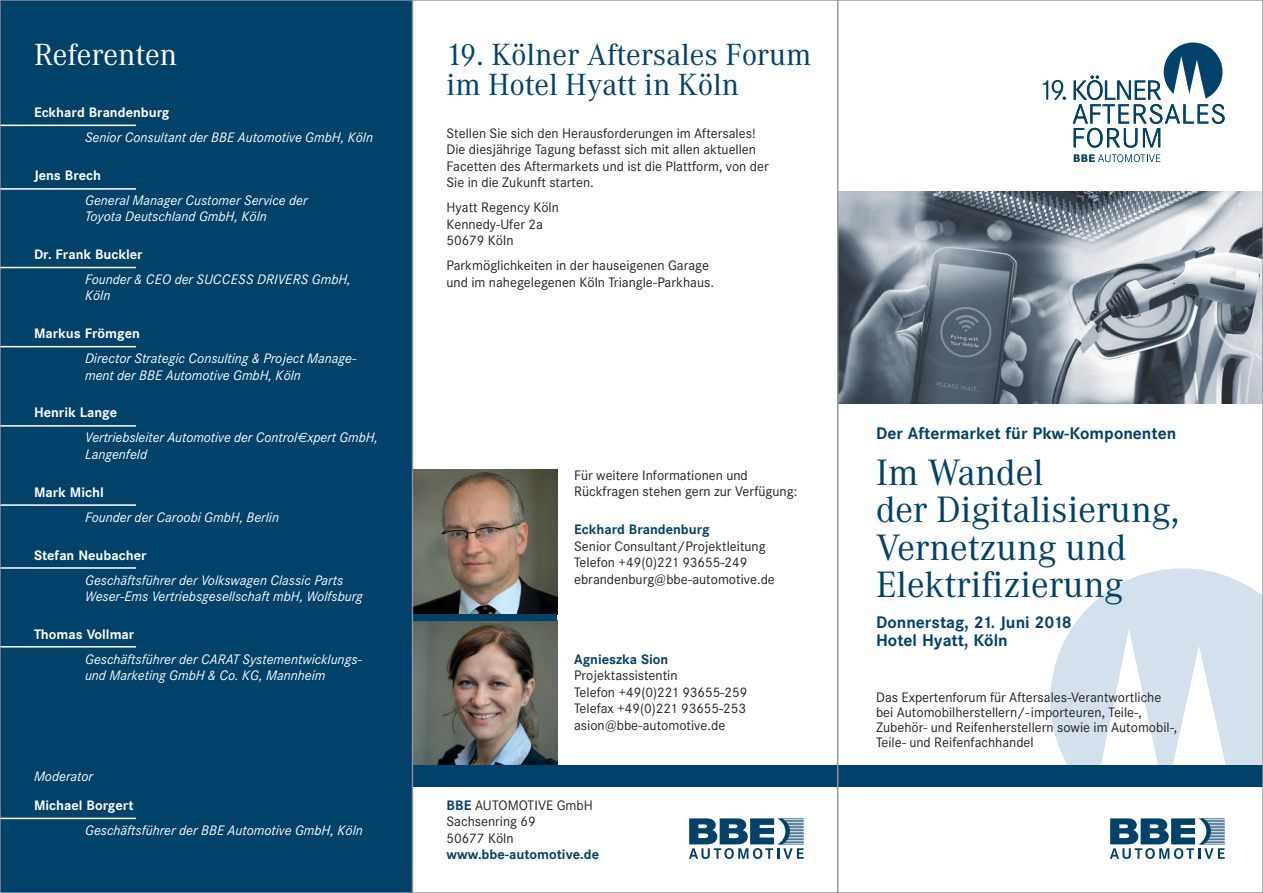
<style>
.page{position:relative;width:1263px;height:893px;background:#fff}
.page>*{position:absolute;margin:0;border:0;box-sizing:border-box;transform-origin:0 0}
.t1{font:36px/37.5px "Corporate ABQ";color:#00426a}
.t2{font:30px/30px "Corporate ABQ";color:#00426a}
.t3{font:30px "Corporate ABQ";color:#fff}
.t4{font:700 16.5px/18px "Corporate SBQ";color:#00426a}
.t5{font:13.5px/16.5px "Corporate SBQ";color:#231f20}
.t6{font:italic 13.5px/16.5px "Corporate SBQ";color:#fff}
.t7{font:700 13.5px "Corporate SBQ";color:#fff}
.t8{font:700 13.5px "Corporate SBQ";color:#00426a}
.s1{font-weight:700;font-style:normal}
.s2{font-family:"Euro Sans"}
.s3{font-weight:700;color:#00426a}
</style>
<div class="page">
<div style="left:0;top:0;width:412px;height:893px;background:#00426a"></div>
<hr style="left:0;top:188px;width:136px;height:2px;background:#fff">
<hr style="left:0;top:125px;width:136px;height:1px;background:#fff">
<hr style="left:0;top:267px;width:136px;height:1px;background:#fff">
<hr style="left:0;top:346px;width:136px;height:1px;background:#fff">
<hr style="left:0;top:425px;width:136px;height:2px;background:#fff">
<hr style="left:0;top:504px;width:136px;height:2px;background:#fff">
<hr style="left:0;top:567px;width:136px;height:2px;background:#fff">
<hr style="left:0;top:646px;width:136px;height:1px;background:#fff">
<hr style="left:0;top:818px;width:136px;height:1px;background:#fff">
<img style="left:414px;top:470px;width:143px;height:144px">
<img style="left:414px;top:621px;width:143px;height:144px">
<svg style="left:689px;top:818px;width:115px;height:41px"></svg>
<svg style="left:1050px;top:568px;width:211px;height:197px;fill:#d4e0eb"></svg>
<svg style="left:1110px;top:818px;width:115px;height:41px"></svg>
<img style="left:840px;top:191px;width:421px;height:213px">
<div style="left:412px;top:765px;width:851px;height:22px;background:#00426a"></div>
<div style="left:412px;top:614px;width:145px;height:7px;background:#00426a"></div>
<svg style="left:1073px;top:43px;width:151px;height:105px"></svg>
<svg style="left:1074px;top:154px;width:86px;height:8px"></svg>
<svg style="left:1043px;top:80px;width:23px;height:20px"></svg>
<h2 class="t3" style="left:34px;top:37px;width:145px">Referenten</h2>
<h2 class="t2" style="left:446px;top:40px;width:366px">19. Kölner Aftersales Forum im Hotel Hyatt in Köln</h2>
<p class="t7" style="left:34px;top:104px;width:137px">Eckhard Brandenburg</p>
<p class="t6" style="left:85px;top:129px;width:289px">Senior Consultant der BBE Automotive GmbH, Köln</p>
<p class="t7" style="left:34px;top:167px;width:69px">Jens Brech</p>
<p class="t6" style="left:85px;top:192px;width:224px">General Manager Customer Service der<br>Toyota Deutschland GmbH, Köln</p>
<p class="t7" style="left:34px;top:246px;width:110px">Dr. Frank Buckler</p>
<p class="t6" style="left:85px;top:271px;width:267px">Founder &amp; CEO der SUCCESS DRIVERS GmbH,<br>Köln</p>
<p class="t7" style="left:34px;top:325px;width:107px">Markus Frömgen</p>
<p class="t6" style="left:85px;top:350px;width:273px">Director Strategic Consulting &amp; Project Manage&shy;ment der BBE Automotive GmbH, Köln</p>
<p class="t6" style="left:85px;top:400px;width:294px;line-height:25px;text-indent:-51px"><span class="s1">Henrik Lange<br></span>Vertriebsleiter Automotive der Control<span class="s2">E</span>xpert GmbH,</p>
<p class="t6" style="left:85px;top:446px;width:64px">Langenfeld</p>
<p class="t7" style="left:34px;top:484px;width:71px">Mark Michl</p>
<p class="t6" style="left:85px;top:509px;width:195px">Founder der Caroobi GmbH, Berlin</p>
<p class="t7" style="left:34px;top:547px;width:114px">Stefan Neubacher</p>
<p class="t6" style="left:85px;top:572px;width:279px">Geschäftsführer der Volkswagen Classic Parts<br>Weser-Ems Vertriebsgesellschaft mbH, Wolfsburg</p>
<p class="t7" style="left:34px;top:626px;width:102px">Thomas Vollmar</p>
<p class="t6" style="left:85px;top:651px;width:278px">Geschäftsführer der CARAT Systementwicklungs&shy;und Marketing GmbH &amp; Co. KG, Mannheim</p>
<p class="t5" style="left:446px;top:125px;width:324px">Stellen Sie sich den Herausforderungen im Aftersales!<br>Die diesjährige Tagung befasst sich mit allen aktuellen Facetten des Aftermarkets und ist die Plattform, von der Sie in die Zukunft starten.</p>
<p class="t5" style="left:446px;top:199px;width:114px">Hyatt Regency Köln<br>Kennedy-Ufer 2a<br>50679 Köln</p>
<p class="t5" style="left:446px;top:257px;width:269px">Parkmöglichkeiten in der hauseigenen Garage und im nahegelegenen Köln Triangle-Parkhaus.</p>
<p class="t5" style="left:574px;top:467px;width:225px">Für weitere Informationen und<br>Rückfragen stehen gern zur Verfügung:</p>
<p class="t8" style="left:574px;top:521px;width:137px">Eckhard Brandenburg</p>
<p class="t5" style="left:574px;top:538px;width:202px">Senior Consultant/Projektleitung<br>Telefon +49(0)221 93655-249 ebrandenburg@bbe-automotive.de</p>
<p class="t8" style="left:574px;top:651px;width:96px">Agnieszka Sion</p>
<p class="t5" style="left:574px;top:668px;width:175px">Projektassistentin<br>Telefon +49(0)221 93655-259<br>Telefax +49(0)221 93655-253 asion@bbe-automotive.de</p>
<p class="t6" style="left:34px;top:768px;width:61px">Moderator</p>
<p class="t7" style="left:34px;top:797px;width:101px">Michael Borgert</p>
<p class="t6" style="left:85px;top:822px;width:279px">Geschäftsführer der BBE Automotive GmbH, Köln</p>
<p class="t5" style="left:446px;top:797px;width:148px"><span class="s3">BBE</span> AUTOMOTIVE GmbH<br>Sachsenring 69<br>50677 Köln</p>
<p class="t8" style="left:446px;top:846px;width:154px">www.bbe-automotive.de</p>
<p class="t4" style="left:876px;top:424px;width:302px">Der Aftermarket für Pkw-Komponenten</p>
<h1 class="t1" style="left:876px;top:454px;width:305px">Im Wandel<br>der Digitalisierung,<br>Vernetzung und<br>Elektrifizierung</h1>
<p class="t4" style="left:876px;top:613px;width:197px">Donnerstag, 21. Juni 2018<br>Hotel Hyatt, Köln</p>
<p class="t5" style="left:876px;top:689px;width:303px;line-height:15px">Das Expertenforum für Aftersales-Verantwortliche bei Automobilherstellern/-importeuren, Teile-, Zubehör- und Reifenherstellern sowie im Automobil-, Teile- und Reifenfachhandel</p>
</div>
